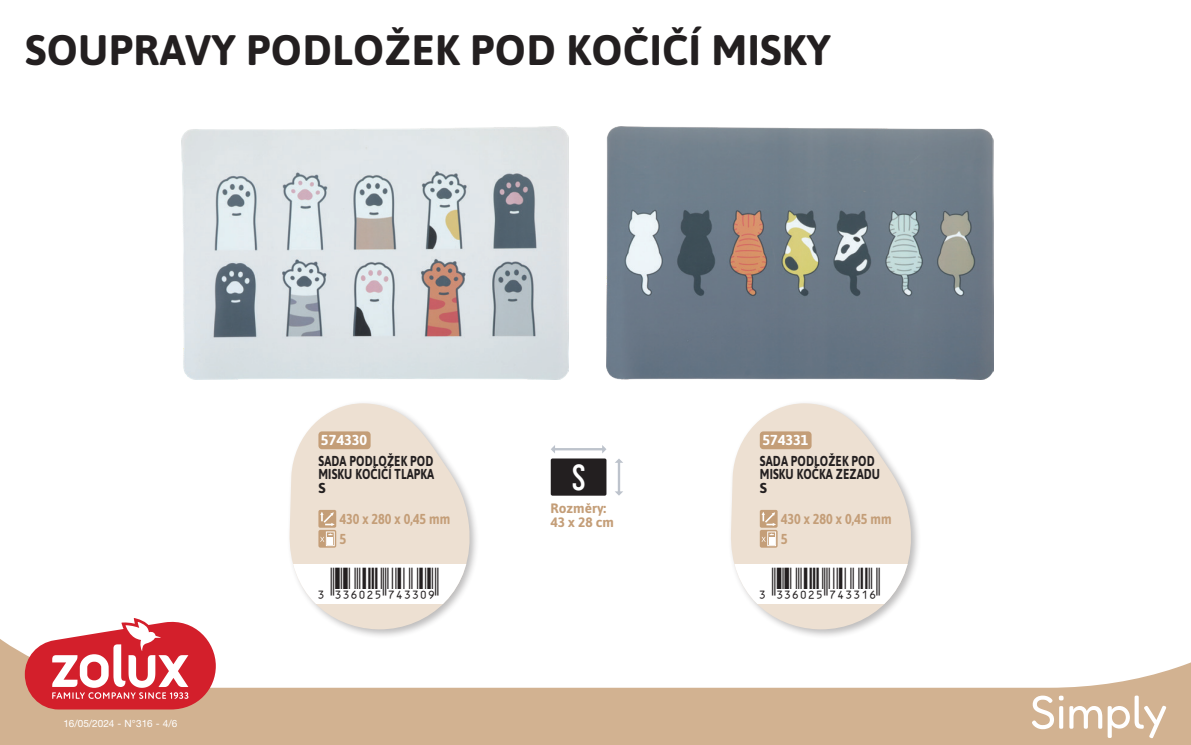
<style>
.page{position:relative;width:1191px;height:745px;background:#fff}
.page>*{position:absolute;margin:0;border:0;box-sizing:border-box;transform-origin:0 0}
.t1{font:700 42.5px "Asap";letter-spacing:.01em;color:#231f20}
.t2{font:35.88px "Uniform Extra Condensed 2";color:#fff}
.t3{font:35.38px "Ean T30 Rfz";color:#231f20}
.t4{font:700 14.38px/13.8px "Asap";letter-spacing:.01em;color:#231f20;text-align:justify;scale:.8 1}
.t5{font:700 14.38px/19.9px "Asap";color:#c49e78;scale:.87 1}
.t6{font:700 14.38px "Asap";color:#fff}
.t7{font:700 13.62px/13.6px "Asap";color:#c49e78}
.t8{font:10px "Helvetica Neue LT 55 Rm";color:#fff}
</style>
<div class="page">
<svg style="left:0;top:639px;width:1191px;height:105px;fill:#d2b291"></svg>
<svg style="left:1032px;top:695px;width:31px;height:33px"></svg>
<svg style="left:1069px;top:695px;width:97px;height:42px"></svg>
<div style="left:286px;top:400px;width:194px;height:239px;background:#231f20;opacity:.3"></div>
<svg style="left:288px;top:403px;width:188px;height:226px;fill:#ede0d2"></svg>
<div style="left:289px;top:564px;width:180px;height:39px;background:#fff"></div>
<div style="left:318px;top:431px;width:52px;height:18px;background:#c49e78;border-radius:4px"></div>
<svg style="left:318px;top:509px;width:18px;height:18px"></svg>
<svg style="left:320px;top:511px;width:15px;height:14px"></svg>
<svg style="left:318px;top:529px;width:18px;height:18px"></svg>
<svg style="left:320px;top:531px;width:15px;height:14px"></svg>
<div style="left:727px;top:400px;width:194px;height:239px;background:#231f20;opacity:.3"></div>
<svg style="left:729px;top:403px;width:188px;height:226px;fill:#ede0d2"></svg>
<div style="left:731px;top:564px;width:180px;height:39px;background:#fff"></div>
<div style="left:760px;top:431px;width:51px;height:18px;background:#c49e78;border-radius:4px"></div>
<svg style="left:760px;top:509px;width:17px;height:18px"></svg>
<svg style="left:761px;top:511px;width:15px;height:14px"></svg>
<svg style="left:760px;top:529px;width:17px;height:18px"></svg>
<svg style="left:761px;top:531px;width:15px;height:14px"></svg>
<img style="left:181px;top:127px;width:387px;height:252px">
<img style="left:607px;top:126px;width:387px;height:253px">
<div style="left:551px;top:458px;width:55px;height:37px;background:#231f20;border-radius:2px"></div>
<hr style="left:554px;top:448px;width:49px;height:2px;background:#bdc3cc">
<svg style="left:551px;top:445px;width:4px;height:8px"></svg>
<svg style="left:602px;top:445px;width:4px;height:8px"></svg>
<hr style="left:618px;top:462px;width:2px;height:29px;background:#bdc3cc">
<svg style="left:615px;top:491px;width:8px;height:4px"></svg>
<svg style="left:616px;top:459px;width:6px;height:3px"></svg>
<svg style="left:25px;top:618px;width:191px;height:91px"></svg>
<h1 class="t1" style="left:25px;top:20px;width:807px">SOUPRAVY PODLOŽEK POD KOČIČÍ MISKY</h1>
<p class="t8" style="left:63px;top:717px;width:115px">16/05/2024 - N°316 - 4/6</p>
<p class="t6" style="left:321px;top:429px;width:48px">574330</p>
<p class="t4" style="left:318px;top:453px;width:146px">SADA PODLOŽEK POD MISKU KOČIČÍ TLAPKA S</p>
<p class="t5" style="left:339px;top:508px;width:129px">430 x 280 x 0,45 mm<br>5</p>
<h3 class="t3" style="left:318px;top:567px;width:122px">&amp;:DDQKMF=\YXXU^:</h3>
<h2 class="t2" style="left:572px;top:456px;width:15px">S</h2>
<p class="t7" style="left:550px;top:500px;width:65px">Rozměry:<br>43 x 28 cm</p>
<p class="t6" style="left:762px;top:430px;width:48px">574331</p>
<p class="t4" style="left:760px;top:453px;width:152px;text-align:left">SADA PODLOŽEK POD<br>MISKU KOČKA ZEZADU<br>S</p>
<p class="t5" style="left:780px;top:508px;width:129px">430 x 280 x 0,45 mm<br>5</p>
<h3 class="t3" style="left:760px;top:567px;width:122px">&amp;:DDQKMF=\YXXV[:</h3>
</div>
